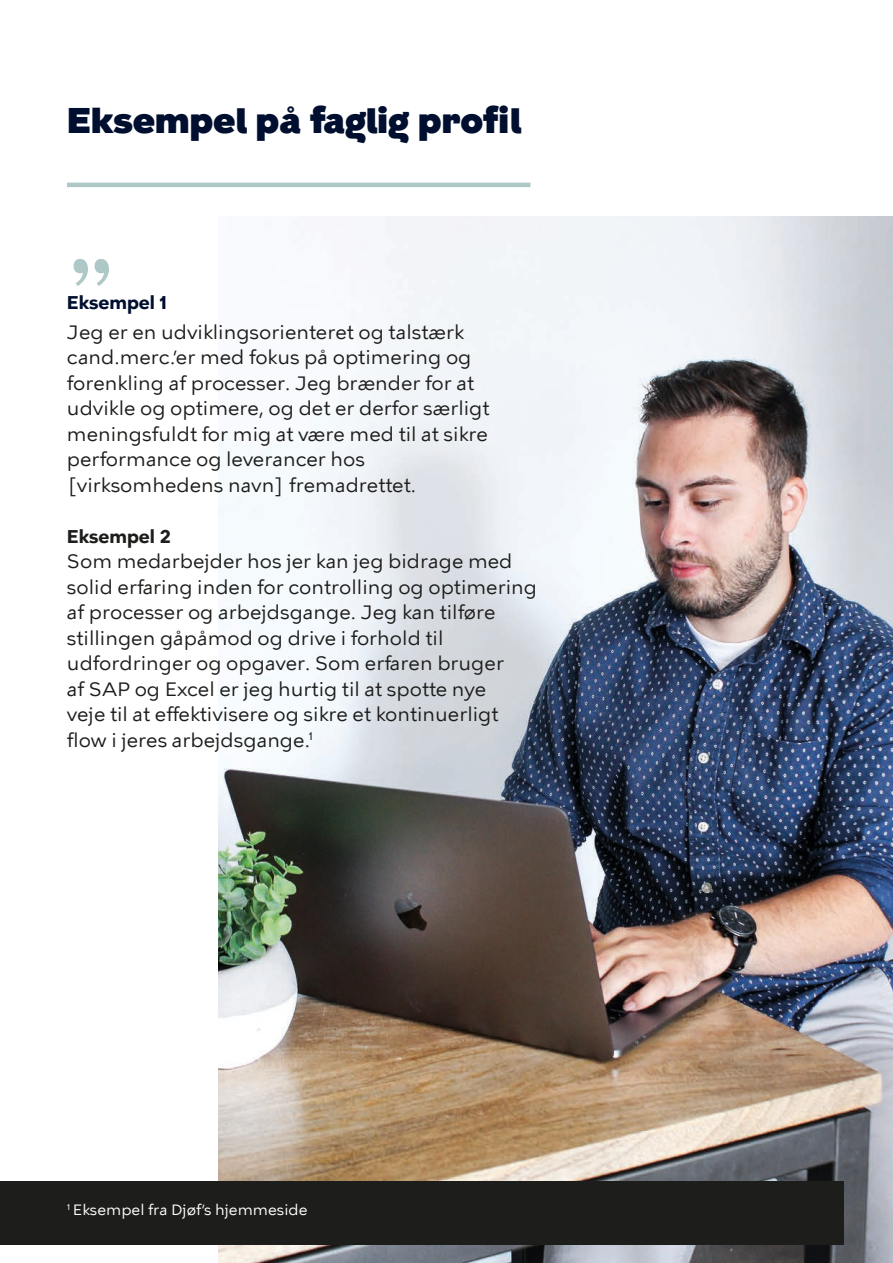
<style>
.page{position:relative;width:893px;height:1263px;background:#fff}
.page>*{position:absolute;margin:0;border:0;box-sizing:border-box;transform-origin:0 0}
.t1{font:700 90px "Copperplate Gothic";color:#adc8c6}
.t2{font:900 36px "KBH";color:#000f2f}
.brød{font:19.5px/25.5px "KBH Tekst";color:#1d1d1b}
.t3{font:700 18px "KBH Tekst";color:#000f2f}
.t4{font:700 18px "KBH Tekst";color:#1d1d1b}
.brød-2{font:15px "KBH Tekst";color:#fff}
</style>
<div class="page">
<img style="left:218px;top:217px;width:675px;height:1046px">
<div style="left:0;top:1181px;width:843px;height:63px;background:#1d1d1b"></div>
<hr style="left:67px;top:183px;width:463px;height:4px;background:#adc8c6">
<h2 class="t2" style="left:67px;top:99px;width:456px">Eksempel på faglig profil</h2>
<h1 class="t1" style="left:67px;top:240px;width:50px">”</h1>
<h3 class="t3" style="left:67px;top:292px;width:102px">Eksempel 1</h3>
<p class="brød" style="left:67px;top:319px;width:424px">Jeg er en udviklingsorienteret og talstærk cand.merc.’er med fokus på optimering og forenkling af processer. Jeg brænder for at udvikle og optimere, og det er derfor særligt meningsfuldt for mig at være med til at sikre performance og leverancer hos [virksomhedens navn] fremadrettet.</p>
<h3 class="t4" style="left:67px;top:526px;width:106px">Eksempel 2</h3>
<p class="brød" style="left:67px;top:548px;width:472px">Som medarbejder hos jer kan jeg bidrage med solid erfaring inden for controlling og optimering af processer og arbejdsgange. Jeg kan tilføre stillingen gåpåmod og drive i forhold til udfordringer og opgaver. Som erfaren bruger<br>af SAP og Excel er jeg hurtig til at spotte nye<br>veje til at effektivisere og sikre et kontinuerligt flow i jeres arbejdsgange.<sup>1</sup></p>
<p class="brød-2" style="left:67px;top:1200px;width:242px"><sup>1</sup> Eksempel fra Djøf’s hjemmeside</p>
</div>
